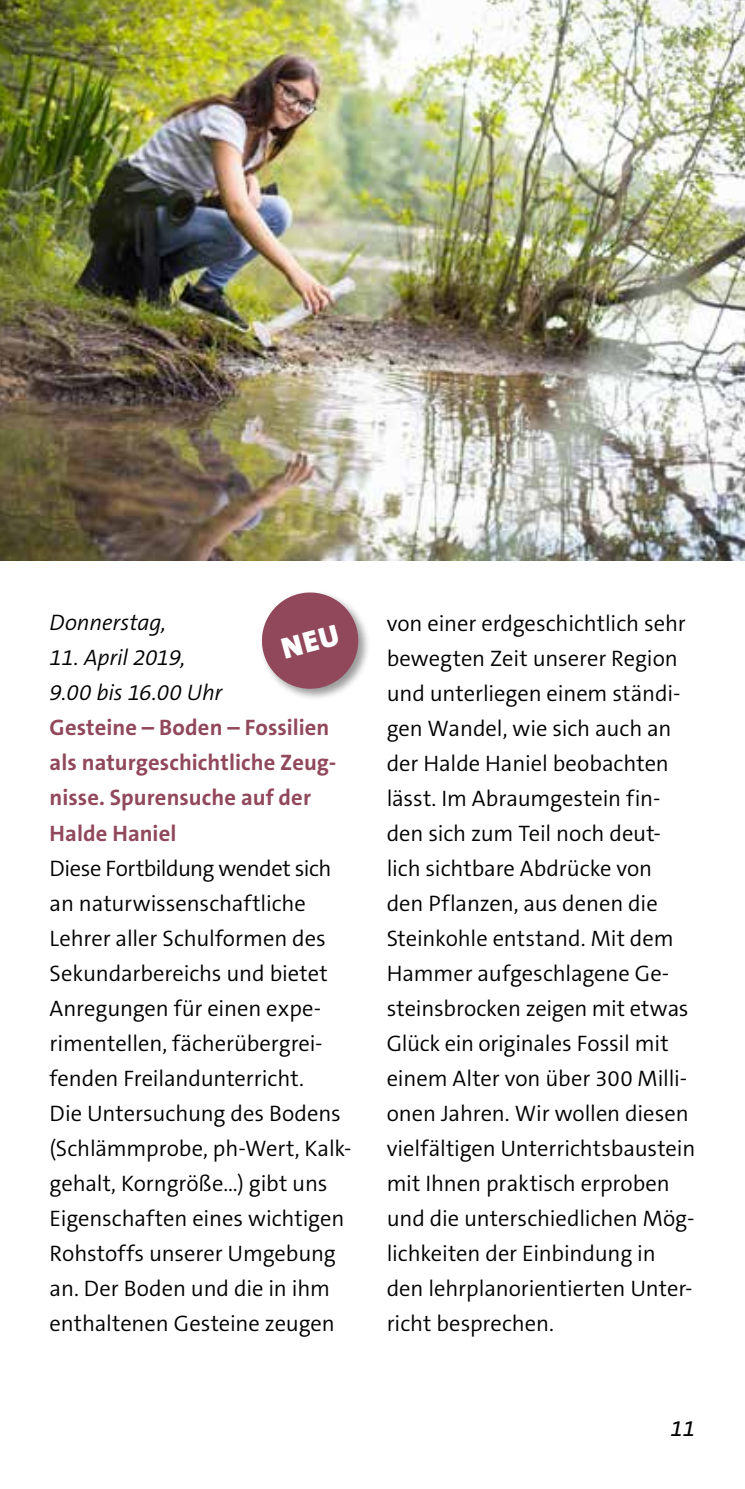
<style>
.page{position:relative;width:745px;height:1489px;background:#fff}
.page>*{position:absolute;margin:0;border:0;box-sizing:border-box;transform-origin:0 0}
.t1{font:300 22.5px/35px "The Sans C5";letter-spacing:-.005em;color:#000}
.t2{font:700 22.5px/35px "The Sans C5";letter-spacing:.005em;color:#91485b}
.t3{font:italic 300 22.5px/35px "The Sans C5";letter-spacing:-.01em;color:#000}
.t4{font:italic 22.5px "The Sans C5";color:#000}
</style>
<div class="page">
<img style="left:0;top:0;width:744px;height:560px">
<div style="left:259px;top:589px;width:111px;height:112px;background:#000;opacity:.4"></div>
<svg style="left:259px;top:589px;width:104px;height:105px"></svg>
<p class="t3" style="left:50px;top:605px;width:118px">Donnerstag,</p>
<p class="t3" style="left:50px;top:640px;width:174px">11. April 2019,<br>9.00 bis 16.00 Uhr</p>
<p class="t2" style="left:50px;top:710px;width:288px">Gesteine – Boden – Fossilien als naturgeschichtliche Zeug&shy;nisse. Spurensuche auf der<br>Halde Haniel</p>
<p class="t1" style="left:50px;top:850px;width:303px">Diese Fortbildung wendet sich an naturwissenschaftliche<br>Lehrer aller Schulformen des<br>Sekundarbereichs und bietet<br>Anregungen für einen expe&shy;rimentellen, fächerübergrei&shy;fenden Freilandunterricht.<br>Die Untersuchung des Bodens (Schlämmprobe, ph-Wert, Kalk&shy;gehalt, Korngröße…) gibt uns<br>Eigenschaften eines wichtigen<br>Rohstoffs unserer Umgebung an. Der Boden und die in ihm enthaltenen Gesteine zeugen</p>
<p class="t1" style="left:386px;top:605px;width:310px">von einer erdgeschichtlich sehr bewegten Zeit unserer Region und unterliegen einem ständi&shy;gen Wandel, wie sich auch an der Halde Haniel beobachten lässt. Im Abraumgestein fin&shy;den sich zum Teil noch deut&shy;lich sichtbare Abdrücke von<br>den Pflanzen, aus denen die<br>Steinkohle entstand. Mit dem<br>Hammer aufgeschlagene Ge&shy;steinsbrocken zeigen mit etwas<br>Glück ein originales Fossil mit einem Alter von über 300 Milli&shy;onen Jahren. Wir wollen diesen vielfältigen Unterrichtsbaustein mit Ihnen praktisch erproben und die unterschiedlichen Mög&shy;lichkeiten der Einbindung in den lehrplanorientierten Unter&shy;richt besprechen.</p>
<p class="t4" style="left:670px;top:1413px;width:26px">11</p>
</div>
